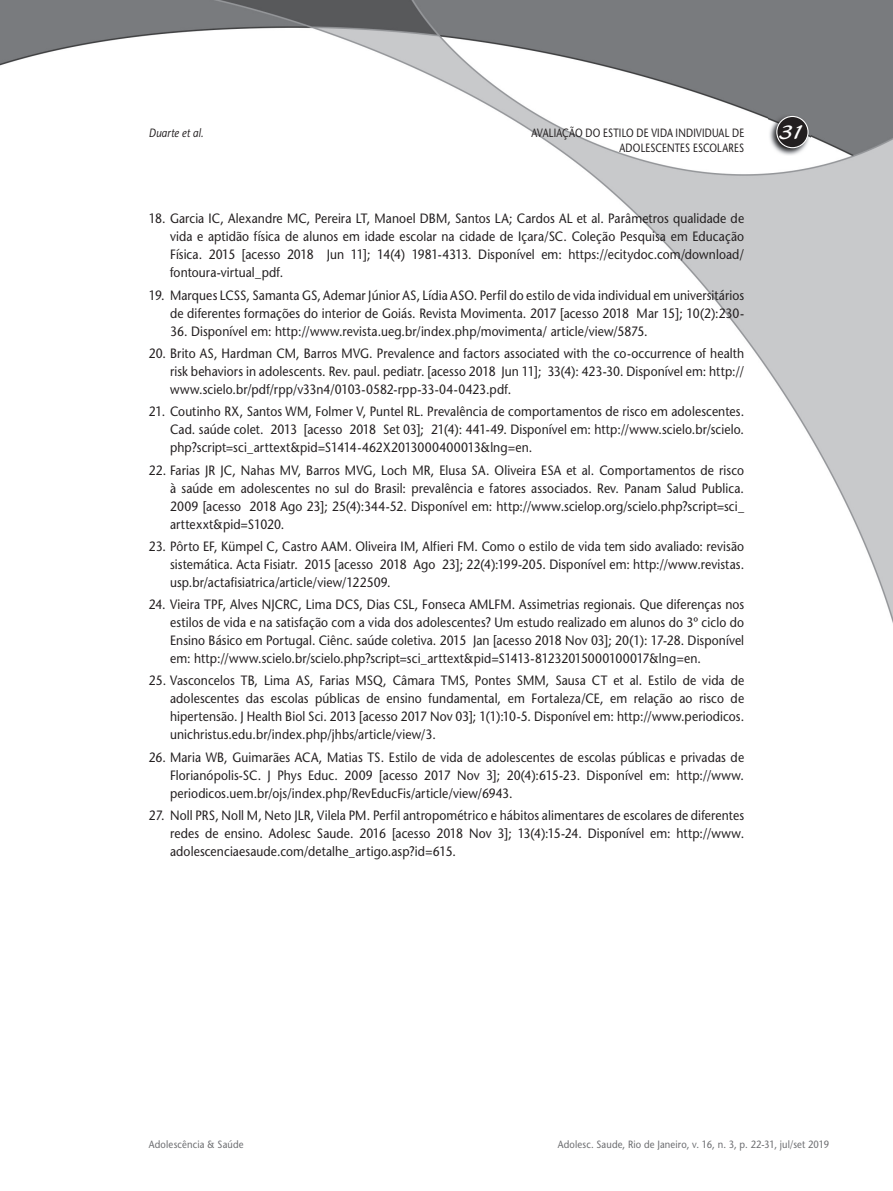
<style>
.page{position:relative;width:893px;height:1191px;background:#fff}
.page>*{position:absolute;margin:0;border:0;box-sizing:border-box;transform-origin:0 0}
.t1{font:21px "Blacklight D";color:#fff}
.t2{font:13.5px/18px "Stone Sans";letter-spacing:.005em;color:#231f20;text-align:justify;scale:.9 1}
.t3{font:12px "Stone Sans";letter-spacing:.02em;color:#231f20;scale:.8 1}
.t4{font:italic 12px "Stone Sans";letter-spacing:.01em;color:#231f20;scale:.85 1}
.t5{font:10.5px "Stone Sans";letter-spacing:.015em;color:#6c6d70;scale:.9 1}
</style>
<div class="page">
<img style="left:0;top:0;width:893px;height:623px">
<img style="left:769px;top:114px;width:41px;height:42px">
<div style="left:777px;top:116px;width:31px;height:32px;background:#231f20;border-radius:50%"></div>
<div style="left:776px;top:116px;width:33px;height:32px;border:1px solid #fff;border-radius:50%"></div>
<p class="t4" style="left:149px;top:126px;width:66px">Duarte et al.</p>
<p class="t3" style="left:532px;top:126px;width:267px">AVALIAÇÃO DO ESTILO DE VIDA INDIVIDUAL DE</p>
<h1 class="t1" style="left:780px;top:119px;width:26px">31</h1>
<p class="t3" style="left:619px;top:140px;width:157px">ADOLESCENTES ESCOLARES</p>
<p class="t2" style="left:170px;top:210px;width:639px;text-indent:-21px">18. Garcia IC, Alexandre MC, Pereira LT, Manoel DBM, Santos LA; Cardos AL et al. Parâmetros qualidade de vida e aptidão física de alunos em idade escolar na cidade de Içara/SC. Coleção Pesquisa em Educação Física. 2015 [acesso 2018 Jun 11]; 14(4) 1981-4313. Disponível em: https://ecitydoc.com/download/ fontoura-virtual_pdf.</p>
<p class="t2" style="left:149px;top:286px;width:663px;text-align:right">19. Marques LCSS, Samanta GS, Ademar Júnior AS, Lídia ASO. Perfil do estilo de vida individual em universitários de diferentes formações do interior de Goiás. Revista Movimenta. 2017 [acesso 2018 Mar 15]; 10(2):230-</p>
<p class="t2" style="left:170px;top:322px;width:532px">36. Disponível em: http://www.revista.ueg.br/index.php/movimenta/ article/view/5875.</p>
<p class="t2" style="left:170px;top:344px;width:639px;text-indent:-21px">20. Brito AS, Hardman CM, Barros MVG. Prevalence and factors associated with the co-occurrence of health risk behaviors in adolescents. Rev. paul. pediatr. [acesso 2018 Jun 11]; 33(4): 423-30. Disponível em: http:// www.scielo.br/pdf/rpp/v33n4/0103-0582-rpp-33-04-0423.pdf.</p>
<p class="t2" style="left:170px;top:402px;width:639px;text-indent:-21px">21. Coutinho RX, Santos WM, Folmer V, Puntel RL. Prevalência de comportamentos de risco em adolescentes.<br>Cad. saúde colet. 2013 [acesso 2018 Set 03]; 21(4): 441-49. Disponível em: http://www.scielo.br/scielo. php?script=sci_arttext&amp;pid=S1414-462X2013000400013&amp;lng=en.</p>
<p class="t2" style="left:170px;top:461px;width:639px;text-indent:-21px">22. Farias JR JC, Nahas MV, Barros MVG, Loch MR, Elusa SA. Oliveira ESA et al. Comportamentos de risco à saúde em adolescentes no sul do Brasil: prevalência e fatores associados. Rev. Panam Salud Publica.<br>2009 [acesso 2018 Ago 23]; 25(4):344-52. Disponível em: http://www.scielop.org/scielo.php?script=sci_ arttexxt&amp;pid=S1020.</p>
<p class="t2" style="left:170px;top:537px;width:639px;text-indent:-21px">23. Pôrto EF, Kümpel C, Castro AAM. Oliveira IM, Alfieri FM. Como o estilo de vida tem sido avaliado: revisão sistemática. Acta Fisiatr. 2015 [acesso 2018 Ago 23]; 22(4):199-205. Disponível em: http://www.revistas. usp.br/actafisiatrica/article/view/122509.</p>
<p class="t2" style="left:170px;top:595px;width:639px;text-indent:-21px">24. Vieira TPF, Alves NJCRC, Lima DCS, Dias CSL, Fonseca AMLFM. Assimetrias regionais. Que diferenças nos estilos de vida e na satisfação com a vida dos adolescentes? Um estudo realizado em alunos do 3º ciclo do Ensino Básico em Portugal. Ciênc. saúde coletiva. 2015 Jan [acesso 2018 Nov 03]; 20(1): 17-28. Disponível em: http://www.scielo.br/scielo.php?script=sci_arttext&amp;pid=S1413-81232015000100017&amp;lng=en.</p>
<p class="t2" style="left:170px;top:671px;width:639px;text-indent:-21px">25. Vasconcelos TB, Lima AS, Farias MSQ, Câmara TMS, Pontes SMM, Sausa CT et al. Estilo de vida de adolescentes das escolas públicas de ensino fundamental, em Fortaleza/CE, em relação ao risco de hipertensão. J Health Biol Sci. 2013 [acesso 2017 Nov 03]; 1(1):10-5. Disponível em: http://www.periodicos. unichristus.edu.br/index.php/jhbs/article/view/3.</p>
<p class="t2" style="left:170px;top:748px;width:639px;text-indent:-21px">26. Maria WB, Guimarães ACA, Matias TS. Estilo de vida de adolescentes de escolas públicas e privadas de Florianópolis-SC. J Phys Educ. 2009 [acesso 2017 Nov 3]; 20(4):615-23. Disponível em: http://www. periodicos.uem.br/ojs/index.php/RevEducFis/article/view/6943.</p>
<p class="t2" style="left:170px;top:806px;width:639px;text-indent:-21px">27. Noll PRS, Noll M, Neto JLR, Vilela PM. Perfil antropométrico e hábitos alimentares de escolares de diferentes redes de ensino. Adolesc Saude. 2016 [acesso 2018 Nov 3]; 13(4):15-24. Disponível em: http://www. adolescenciaesaude.com/detalhe_artigo.asp?id=615.</p>
<p class="t5" style="left:149px;top:1138px;width:107px">Adolescência &amp; Saúde</p>
<p class="t5" style="left:558px;top:1138px;width:303px">Adolesc. Saude, Rio de Janeiro, v. 16, n. 3, p. 22-31, jul/set 2019</p>
</div>
